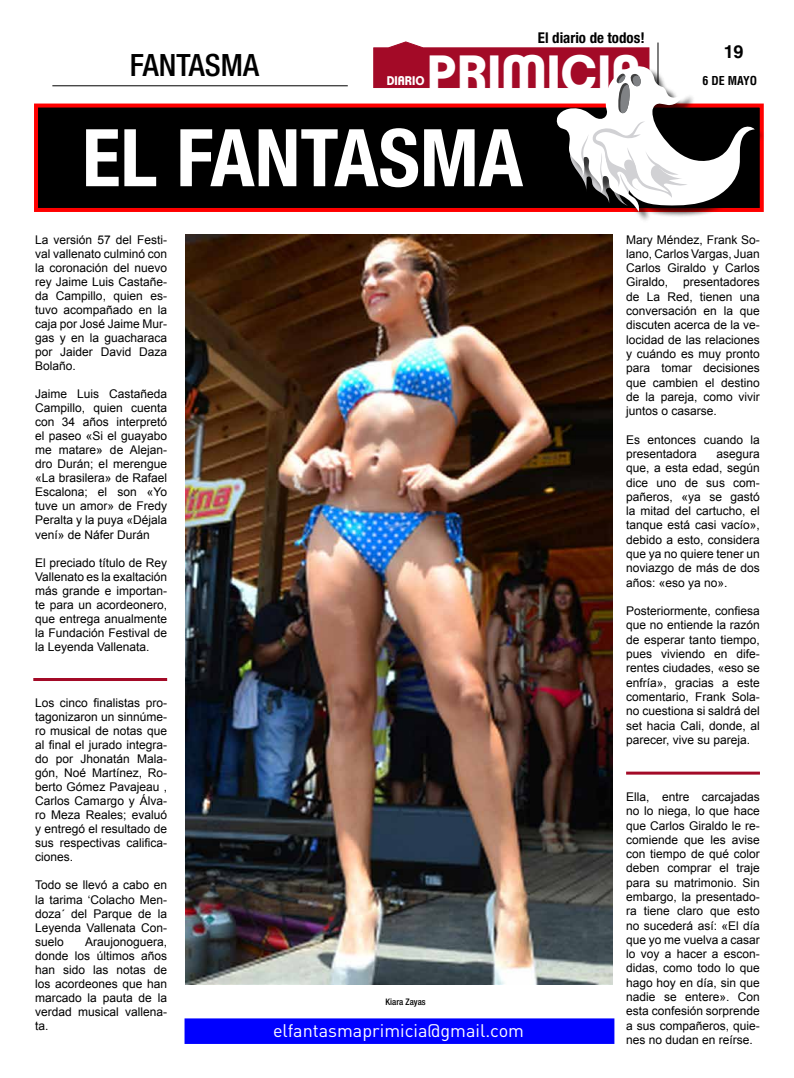
<style>
.page{position:relative;width:794px;height:1078px;background:#fff}
.page>*{position:absolute;margin:0;border:0;box-sizing:border-box;transform-origin:0 0}
.t1{font:700 condensed 79.6px "Helvetica Neue LT Std";color:#fff}
.t2{font:700 49.4px "Clemente P Dam";color:#fff}
.t3{font:500 condensed 30.7px "Helvetica Neue LT Std";color:#000}
.t4{font:18px "DINOT";color:#fff}
.t5{font:700 18px "Helvetica LT Std";color:#000}
.t6{font:700 condensed 14.9px "Helvetica Neue LT Std";color:#000}
.t7{font:700 12.2px "Clemente P Dam";color:#fff;scale:.96 1}
.t8{font:12px/14.3px "Arial";color:#000;text-align:justify}
.t9{font:700 condensed 12px "Helvetica LT Std";color:#000}
.t10{font:500 condensed 9px "Helvetica Neue LT Std";color:#000}
.s1{color:#fff}
</style>
<div class="page">
<hr style="left:52px;top:85px;width:296px;height:1px;background:#000">
<div style="left:36px;top:105px;width:726px;height:105px;background:#000"></div>
<div style="left:34px;top:103px;width:730px;height:109px;border:4px solid #f00"></div>
<div style="left:558px;top:68px;width:208px;height:155px;background:#000;opacity:.75"></div>
<div style="left:184px;top:1018px;width:430px;height:25px;background:#00f;border:3px solid #00f"></div>
<img style="left:185px;top:235px;width:427px;height:749px">
<hr style="left:626px;top:771px;width:134px;height:3px;background:#a30a27">
<hr style="left:33px;top:677px;width:134px;height:3px;background:#a30a27">
<svg style="left:373px;top:42px;width:381px;height:170px"></svg>
<h3 class="t3" style="left:130px;top:46px;width:131px">FANTASMA</h3>
<p class="t6" style="left:538px;top:29px;width:113px">El diario de todos!<span class="s1">!</span></p>
<h2 class="t2" style="left:427px;top:43px;width:215px">PRIMICIA</h2>
<p class="t7" style="left:387px;top:73px;width:41px">DIARIO</p>
<h1 class="t1" style="left:82px;top:110px;width:442px">EL FANTASMA</h1>
<h3 class="t5" style="left:724px;top:41px;width:21px">19</h3>
<p class="t9" style="left:702px;top:73px;width:56px">6 DE MAYO</p>
<p class="t8" style="left:35px;top:232px;width:134px;line-height:14px">La versión 57 del Festi&shy;val vallenato culminó con la coronación del nuevo rey Jaime Luis Castañe&shy;da Campillo, quien es&shy;tuvo acompañado en la caja por José Jaime Mur&shy;gas y en la guacharaca por Jaider David Daza Bolaño.</p>
<p class="t8" style="left:35px;top:387px;width:134px;line-height:14px">Jaime Luis Castañeda Campillo, quien cuenta con 34 años interpretó el paseo «Si el guayabo me matare» de Alejan&shy;dro Durán; el merengue «La brasilera» de Rafael Escalona; el son «Yo tuve un amor» de Fredy Peralta y la puya «Déjala vení» de Náfer Durán</p>
<p class="t8" style="left:35px;top:555px;width:134px;line-height:14px">El preciado título de Rey Vallenato es la exaltación más grande e importan&shy;te para un acordeonero, que entrega anualmente la Fundación Festival de la Leyenda Vallenata.</p>
<p class="t8" style="left:35px;top:695px;width:134px;line-height:14px">Los cinco finalistas pro&shy;tagonizaron un sinnúme&shy;ro musical de notas que al final el jurado integra&shy;do por Jhonatán Mala&shy;gón, Noé Martínez, Ro&shy;berto Gómez Pavajeau , Carlos Camargo y Álva&shy;ro Meza Reales; evaluó y entregó el resultado de sus respectivas califica&shy;ciones.</p>
<p class="t8" style="left:35px;top:878px;width:134px;line-height:14px">Todo se llevó a cabo en la tarima ‘Colacho Men&shy;doza´ del Parque de la Leyenda Vallenata Con&shy;suelo</p>
<p class="t8" style="left:35px;top:934px;width:134px;line-height:14px;text-indent:50px">Araujonoguera, donde los últimos años han sido las notas de los acordeones que han marcado la pauta de la verdad musical vallena&shy;ta.</p>
<p class="t10" style="left:386px;top:995px;width:42px">Kiara Zayas</p>
<h3 class="t4" style="left:273px;top:1018px;width:252px">elfantasmaprimicia@gmail.com</h3>
<p class="t8" style="left:626px;top:232px;width:135px">Mary Méndez, Frank So&shy;lano, Carlos Vargas, Juan Carlos Giraldo y Carlos Giraldo,</p>
<p class="t8" style="left:626px;top:275px;width:135px;text-indent:57px">presentadores de La Red, tienen una conversación en la que discuten acerca de la ve&shy;locidad de las relaciones y cuándo es muy pronto para tomar decisiones que cambien el destino de la pareja, como vivir juntos o casarse.</p>
<p class="t8" style="left:626px;top:432px;width:135px">Es entonces cuando la presentadora</p>
<p class="t8" style="left:626px;top:446px;width:135px;text-indent:90px">asegura que, a esta edad, según dice uno de sus com&shy;pañeros, «ya se gastó la mitad del cartucho, el tanque está casi vacío», debido a esto, considera que ya no quiere tener un noviazgo de más de dos años: «eso ya no».</p>
<p class="t8" style="left:626px;top:603px;width:135px">Posteriormente, confiesa que no entiende la razón de esperar tanto tiempo, pues viviendo en dife&shy;rentes ciudades, «eso se enfría», gracias a este comentario, Frank Sola&shy;no cuestiona si saldrá del set hacia Cali, donde, al parecer, vive su pareja.</p>
<p class="t8" style="left:626px;top:789px;width:135px">Ella, entre carcajadas no lo niega, lo que hace que Carlos Giraldo le re&shy;comiende que les avise con tiempo de qué color deben comprar el traje para su matrimonio. Sin embargo, la presentado&shy;ra tiene claro que esto no sucederá así: «El día que yo me vuelva a casar lo voy a hacer a escon&shy;didas, como todo lo que hago hoy en día, sin que nadie se entere». Con esta confesión sorprende a sus compañeros, quie&shy;nes no dudan en reírse.</p>
</div>
